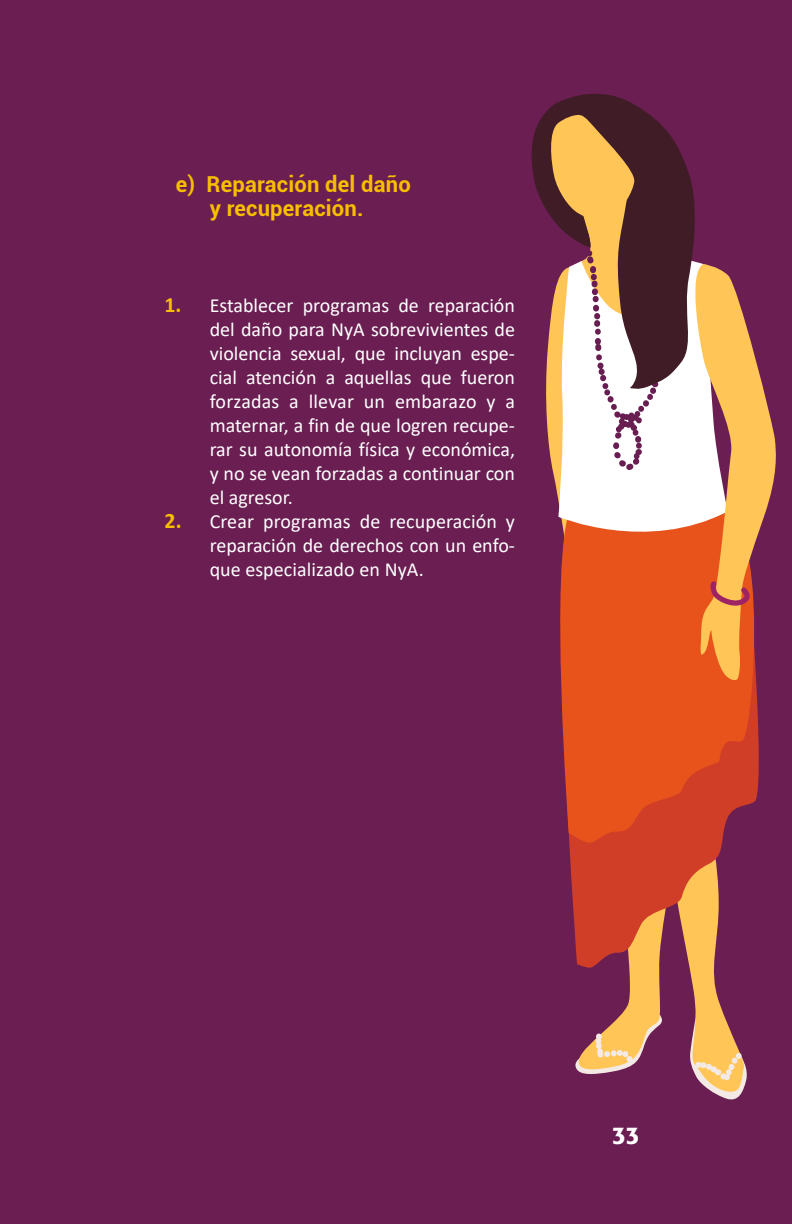
<style>
.page{position:relative;width:792px;height:1224px;background:#6a1e52}
.page>*{position:absolute;margin:0;border:0;box-sizing:border-box;transform-origin:0 0}
.t1{font:500 24px "Formata";color:#fff}
.t2{font:700 22px/24px "Roboto";letter-spacing:.01em;color:#f7be00}
.t3{font:20px/24px "Calibri";color:#fff;text-align:justify}
.s1{font-weight:700;font-size:22px;color:#f7be00}
</style>
<div class="page">
<svg style="left:561px;top:681px;width:197px;height:163px;background:#db4b21"></svg>
<svg style="left:531px;top:94px;width:117px;height:112px;fill:#3f1c26"></svg>
<svg style="left:544px;top:114px;width:232px;height:567px"></svg>
<svg style="left:574px;top:834px;width:175px;height:266px"></svg>
<p class="t2" style="left:210px;top:171px;width:203px;text-indent:-34px">e) Reparación del daño y recuperación.</p>
<p class="t3" style="left:210px;top:293px;width:307px;text-indent:-45px"><span class="s1">1.</span> Establecer programas de reparación del daño para NyA sobrevivientes de violencia sexual, que incluyan espe&shy;cial atención a aquellas que fueron forzadas a llevar un embarazo y a maternar, a fin de que logren recupe&shy;rar su autonomía física y económica, y no se vean forzadas a continuar con el agresor.</p>
<p class="t3" style="left:210px;top:509px;width:307px;text-indent:-45px"><span class="s1">2.</span> Crear programas de recuperación y reparación de derechos con un enfo&shy;que especializado en NyA.</p>
<p class="t1" style="left:612px;top:1121px;width:29px">33</p>
</div>
